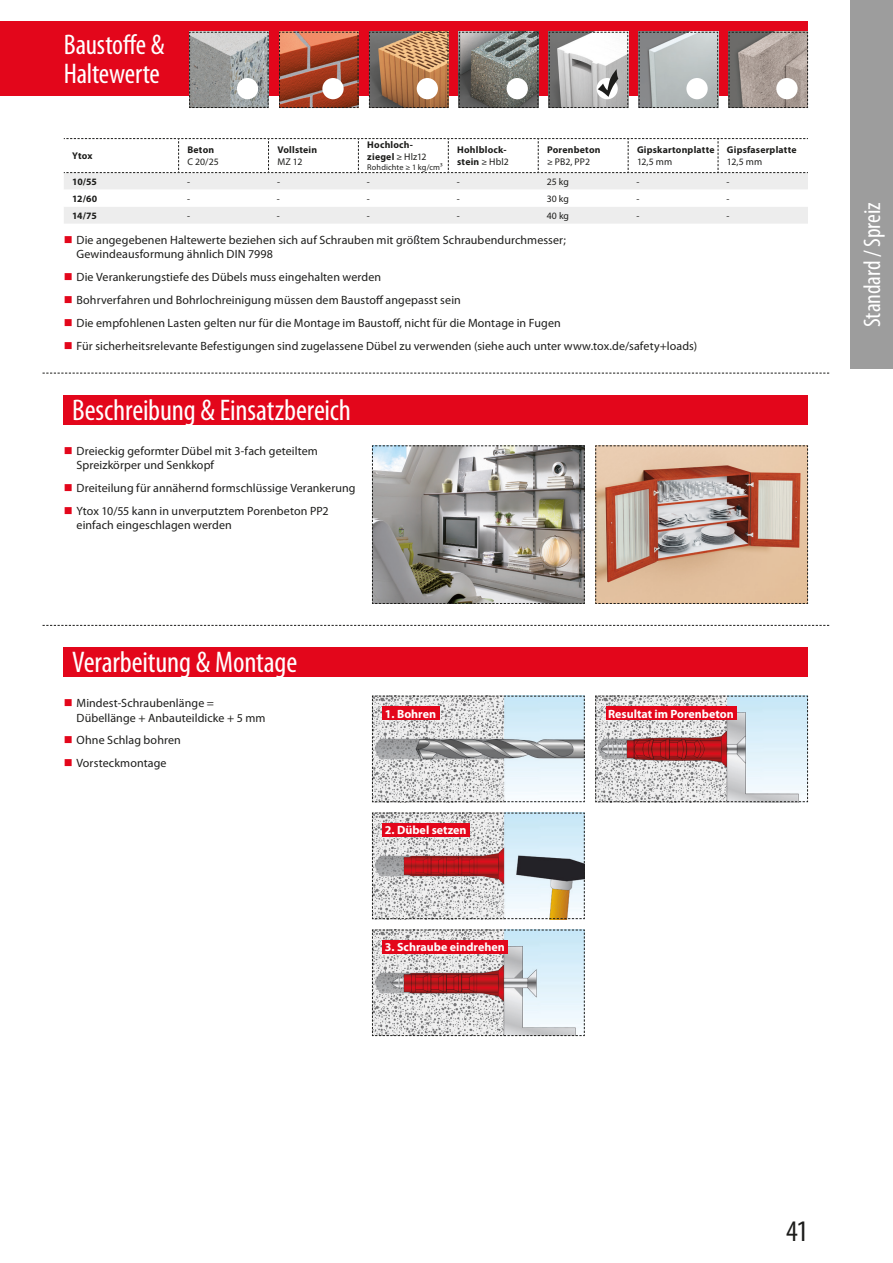
<style>
.page{position:relative;width:893px;height:1263px;background:#fff}
.page>*{position:absolute;margin:0;border:0;box-sizing:border-box;transform-origin:0 0}
.t1{font:condensed 30px "Myriad Pro";letter-spacing:-.005em;color:#fff}
.t2{font:condensed 30px "Myriad Pro";color:#1d1d1b}
.t3{font:condensed 28.5px/28.5px "Myriad Pro";letter-spacing:-.005em;color:#fff}
.t4{font:condensed 24px "Myriad Pro";letter-spacing:-.005em;color:#fff}
.t5{font:12px/14.4px "Myriad Pro";letter-spacing:.01em;color:#1d1d1b}
.t6{font:700 12px "Myriad Pro";color:#fff}
.t7{font:700 9.75px/11.7px "Myriad Pro";letter-spacing:.02em;color:#1d1d1b}
.t8{font:9.75px "Myriad Pro";letter-spacing:.005em;color:#1d1d1b}
.t9{font:8.25px "Myriad Pro";letter-spacing:.015em;color:#1d1d1b}
.s1{font-weight:400}
.s2{color:#e3061b}
</style>
<div class="page">
<div style="left:850px;top:0;width:43px;height:369px;background:#9d9d9d"></div>
<div style="left:0;top:21px;width:808px;height:75px;background:#e3061b"></div>
<svg style="left:728px;top:32px;width:80px;height:76px;background:#9b918b"></svg>
<svg style="left:638px;top:32px;width:80px;height:76px;background:#acb2b2"></svg>
<div style="left:686px;top:78px;width:22px;height:21px;background:#fff;border-radius:50%"></div>
<svg style="left:189px;top:32px;width:80px;height:76px;background:#9fa2a1"></svg>
<div style="left:237px;top:78px;width:21px;height:21px;background:#fff;border-radius:50%"></div>
<svg style="left:279px;top:32px;width:80px;height:76px;background:#a54f36"></svg>
<div style="left:322px;top:78px;width:22px;height:21px;background:#fff;border-radius:50%"></div>
<svg style="left:369px;top:32px;width:80px;height:76px;background:#a67c58"></svg>
<div style="left:417px;top:78px;width:21px;height:21px;background:#fff;border-radius:50%"></div>
<svg style="left:459px;top:32px;width:80px;height:76px;background:#767873"></svg>
<div style="left:507px;top:78px;width:21px;height:21px;background:#fff;border-radius:50%"></div>
<div style="left:776px;top:78px;width:22px;height:21px;background:#fff;border-radius:50%"></div>
<svg style="left:64px;top:138px;width:744px;height:86px"></svg>
<svg style="left:43px;top:373px;width:786px;height:1px"></svg>
<svg style="left:43px;top:625px;width:786px;height:1px"></svg>
<svg style="left:595px;top:695px;width:213px;height:107px;background:#ccc2c6"></svg>
<svg style="left:372px;top:695px;width:213px;height:107px"></svg>
<svg style="left:372px;top:812px;width:213px;height:107px;background:#c3b8b9"></svg>
<svg style="left:372px;top:929px;width:213px;height:107px;background:#ccc2c6"></svg>
<div style="left:64px;top:395px;width:744px;height:29px;background:#e3061b"></div>
<div style="left:64px;top:647px;width:744px;height:30px;background:#e3061b"></div>
<div style="left:383px;top:706px;width:57px;height:14px;background:#e3061b"></div>
<div style="left:383px;top:823px;width:87px;height:14px;background:#e3061b"></div>
<div style="left:383px;top:940px;width:125px;height:14px;background:#e3061b"></div>
<div style="left:606px;top:706px;width:131px;height:14px;background:#e3061b"></div>
<svg style="left:548px;top:32px;width:80px;height:76px;background:#b8b8b8"></svg>
<img style="left:372px;top:445px;width:213px;height:159px">
<svg style="left:595px;top:445px;width:213px;height:159px;background:#caa690"></svg>
<h2 class="t3" style="left:64px;top:30px;width:102px">Baustoffe &amp;<br>Haltewerte</h2>
<p class="t7" style="left:72px;top:150px;width:22px">Ytox</p>
<p class="t7" style="left:187px;top:144px;width:28px">Beton</p>
<p class="t8" style="left:187px;top:156px;width:33px">C 20/25</p>
<p class="t7" style="left:277px;top:144px;width:41px">Vollstein</p>
<p class="t8" style="left:277px;top:156px;width:26px">MZ 12</p>
<p class="t7" style="left:367px;top:139px;width:61px">Hochloch&shy;ziegel <span class="s1">≥ Hlz12</span></p>
<p class="t9" style="left:367px;top:162px;width:77px">Rohdichte ≥ 1 kg/cm³</p>
<p class="t7" style="left:457px;top:144px;width:53px">Hohlblock&shy;stein <span class="s1">≥ Hbl2</span></p>
<p class="t7" style="left:547px;top:144px;width:55px">Porenbeton</p>
<p class="t8" style="left:547px;top:156px;width:44px">≥ PB2, PP2</p>
<p class="t7" style="left:637px;top:144px;width:79px">Gipskartonplatte</p>
<p class="t8" style="left:637px;top:156px;width:37px">12,5 mm</p>
<p class="t7" style="left:727px;top:144px;width:71px">Gipsfaserplatte</p>
<p class="t8" style="left:727px;top:156px;width:37px">12,5 mm</p>
<p class="t7" style="left:72px;top:175px;width:26px">10/55</p>
<p class="t8" style="left:187px;top:176px;width:4px">-</p>
<p class="t8" style="left:277px;top:176px;width:4px">-</p>
<p class="t8" style="left:367px;top:176px;width:4px">-</p>
<p class="t8" style="left:457px;top:176px;width:4px">-</p>
<p class="t8" style="left:547px;top:176px;width:24px">25 kg</p>
<p class="t8" style="left:637px;top:176px;width:4px">-</p>
<p class="t8" style="left:726px;top:176px;width:4px">-</p>
<p class="t7" style="left:72px;top:192px;width:26px">12/60</p>
<p class="t8" style="left:187px;top:192px;width:4px">-</p>
<p class="t8" style="left:277px;top:192px;width:4px">-</p>
<p class="t8" style="left:367px;top:192px;width:4px">-</p>
<p class="t8" style="left:457px;top:192px;width:4px">-</p>
<p class="t8" style="left:547px;top:192px;width:24px">30 kg</p>
<p class="t8" style="left:637px;top:192px;width:4px">-</p>
<p class="t8" style="left:726px;top:192px;width:4px">-</p>
<p class="t7" style="left:72px;top:209px;width:26px">14/75</p>
<p class="t8" style="left:187px;top:209px;width:4px">-</p>
<p class="t8" style="left:277px;top:209px;width:4px">-</p>
<p class="t8" style="left:367px;top:209px;width:4px">-</p>
<p class="t8" style="left:457px;top:209px;width:4px">-</p>
<p class="t8" style="left:547px;top:209px;width:24px">40 kg</p>
<p class="t8" style="left:637px;top:209px;width:4px">-</p>
<p class="t8" style="left:726px;top:209px;width:4px">-</p>
<p class="t5" style="left:77px;top:232px;width:491px;text-indent:-13px"><span class="s2">■</span> Die angegebenen Haltewerte beziehen sich auf Schrauben mit größtem Schraubendurchmesser;<br>Gewindeausformung ähnlich DIN 7998</p>
<p class="t5" style="left:64px;top:269px;width:319px"><span class="s2">■</span> Die Verankerungstiefe des Dübels muss eingehalten werden</p>
<p class="t5" style="left:64px;top:292px;width:399px"><span class="s2">■</span> Bohrverfahren und Bohrlochreinigung müssen dem Baustoff angepasst sein</p>
<p class="t5" style="left:64px;top:315px;width:499px"><span class="s2">■</span> Die empfohlenen Lasten gelten nur für die Montage im Baustoff, nicht für die Montage in Fugen</p>
<p class="t5" style="left:64px;top:338px;width:635px"><span class="s2">■</span> Für sicherheitsrelevante Befestigungen sind zugelassene Dübel zu verwenden (siehe auch unter www.tox.de/safety+loads)</p>
<h1 class="t1" style="left:72px;top:392px;width:280px">Beschreibung &amp; Einsatzbereich</h1>
<p class="t5" style="left:77px;top:443px;width:243px;text-indent:-13px"><span class="s2">■</span> Dreieckig geformter Dübel mit 3-fach geteiltem<br>Spreizkörper und Senkkopf</p>
<p class="t5" style="left:64px;top:481px;width:293px"><span class="s2">■</span> Dreiteilung für annähernd formschlüssige Verankerung</p>
<p class="t5" style="left:77px;top:503px;width:254px;text-indent:-13px"><span class="s2">■</span> Ytox 10/55 kann in unverputztem Porenbeton PP2 einfach eingeschlagen werden</p>
<h1 class="t1" style="left:72px;top:644px;width:226px">Verarbeitung &amp; Montage</h1>
<p class="t5" style="left:77px;top:696px;width:190px;text-indent:-13px"><span class="s2">■</span> Mindest-Schraubenlänge =<br>Dübellänge + Anbauteildicke + 5 mm</p>
<p class="t5" style="left:64px;top:733px;width:119px"><span class="s2">■</span> Ohne Schlag bohren</p>
<p class="t5" style="left:64px;top:756px;width:104px"><span class="s2">■</span> Vorsteckmontage</p>
<p class="t6" style="left:385px;top:706px;width:53px">1. Bohren</p>
<p class="t6" style="left:385px;top:822px;width:83px">2. Dübel setzen</p>
<p class="t6" style="left:385px;top:939px;width:121px">3. Schraube eindrehen</p>
<p class="t6" style="left:608px;top:706px;width:127px">Resultat im Porenbeton</p>
<h3 class="t4" style="left:858px;top:327px;width:126px;rotate:-90deg">Standard / Spreiz</h3>
<h1 class="t2" style="left:786px;top:1213px;width:23px">41</h1>
</div>
